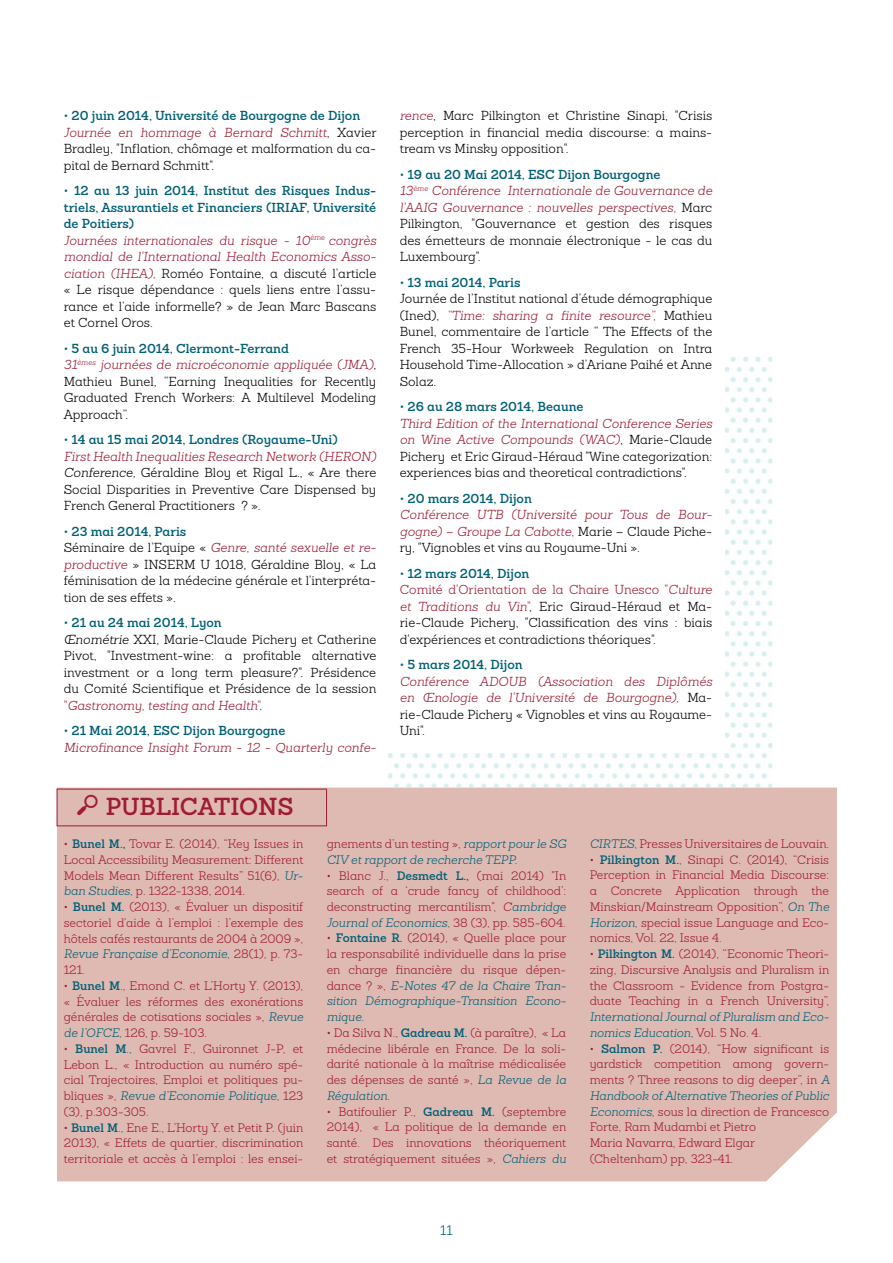
<style>
.page{position:relative;width:893px;height:1263px;background:#fff}
.page>*{position:absolute;margin:0;border:0;box-sizing:border-box;transform-origin:0 0}
.t1{font:600 24px "Sanchez";color:#9f1c33}
.t2{font:300 13.5px "Sanchez";color:#006076}
.t3{font:300 12.75px/16.5px "Sanchez";color:#000}
.t4{font:italic 300 12.75px/16.5px "Sanchez";color:#9f1c33;text-align:justify}
.t5{font:600 12.75px/16.5px "Sanchez";color:#006076}
.t6{font:300 12px/15.8px "Sanchez";color:#9f1c33;text-align:justify}
.t7{font:italic 300 12px/15.8px "Sanchez";color:#006076}
.s1{font-weight:600;color:#006076}
.s2{font-style:italic;color:#9f1c33}
.s3{color:#9f1c33}
.s4{font-style:italic}
.s5{font-style:normal;color:#000}
.s6{font-weight:600}
.s7{font-style:italic;color:#006076}
.s8{color:#006076}
.s9{font-style:normal;color:#9f1c33}
.s10{font-style:normal}
</style>
<div class="page">
<div style="left:57px;top:787px;width:780px;height:394px;background:#debab3"></div>
<img style="left:388px;top:356px;width:384px;height:431px">
<div style="left:268px;top:316px;width:457px;height:436px;background:#fff"></div>
<div style="left:57px;top:789px;width:270px;height:37px;border:1px solid #9f1c33"></div>
<svg style="left:77px;top:795px;width:21px;height:20px"></svg>
<p class="t3" style="left:64px;top:107px;width:314px"><span class="s1">• 20 juin 2014, Université de Bourgogne de Dijon </span><span class="s2">Journée en hommage à Bernard Schmitt</span>, Xavier Bradley, "Inflation, chômage et malformation du ca&shy;pital de Bernard Schmitt".</p>
<p class="t5" style="left:64px;top:182px;width:314px">• 12 au 13 juin 2014, Institut des Risques Indus&shy;triels, Assurantiels et Financiers (IRIA</p>
<p class="t5" style="left:299px;top:199px;width:79px">F, Université</p>
<p class="t3" style="left:64px;top:215px;width:314px"><span class="s1">de Poitiers)<br></span><span class="s2">Journées internationales du risque - 10</span><sup>ème</sup> <span class="s2">congrès mondial de l'International Health Economics Asso&shy;ciation (IHEA)</span><span class="s3">,</span> Roméo Fontaine, a discuté l’article « Le risque dépendance : quels liens entre l’assu&shy;rance et l’aide informelle? » de Jean Marc Bascans et Cornel Oros.</p>
<p class="t3" style="left:64px;top:340px;width:314px"><span class="s1">• 5 au 6 juin 2014, Clermont-Ferrand<br></span><span class="s2">31</span><sup>èmes</sup> <span class="s2">journées de microéconomie appliquée (JMA)</span><span class="s4">, </span>Mathieu Bunel, “Earning Inequalities for Recently Graduated French Workers: A Multilevel Modeling Approach”.</p>
<p class="t5" style="left:64px;top:431px;width:275px">• 14 au 15 mai 2014, Londres (Royaume-Uni)</p>
<p class="t3" style="left:64px;top:448px;width:314px;text-align:justify"><span class="s2">First Health Inequalities Research Network (HERON)<br></span><span class="s4">Conference,</span> Géraldine Bloy et Rigal L., « Are there Social Disparities in Preventive Care Dispensed by French General Practitioners ? ».</p>
<p class="t3" style="left:64px;top:523px;width:314px"><span class="s1">• 23 mai 2014, Paris<br></span>Séminaire de l’Equipe « <span class="s2">Genre, santé sexuelle et re&shy;productive</span> » INSERM U 1018, Géraldine Bloy, « La féminisation de la médecine générale et l'interpréta&shy;tion de ses effets ».</p>
<p class="t3" style="left:64px;top:614px;width:314px"><span class="s1">• 21 au 24 mai 2014, Lyon<br></span><span class="s4">Œnométrie</span> XXI, Marie-Claude Pichery et Catherine Pivot, "Investment-wine: a profitable alternative investment or a long term pleasure?". Présidence du Comité Scientifique et Présidence de la session <span class="s3">"</span><span class="s2">Gastronomy, testing and Health</span><span class="s3">"</span>.</p>
<p class="t5" style="left:64px;top:722px;width:223px">• 21 Mai 2014, ESC Dijon Bourgogne</p>
<p class="t4" style="left:64px;top:739px;width:314px">Microfinance Insight Forum - 12 - Quarterly confe-</p>
<h1 class="t1" style="left:106px;top:790px;width:170px">Publications</h1>
<p class="t3" style="left:400px;top:107px;width:314px;text-align:justify"><span class="s2">rence</span>, Marc Pilkington et Christine Sinapi, "Crisis perception in financial media discourse: a mains&shy;tream vs Minsky opposition".</p>
<p class="t3" style="left:400px;top:166px;width:314px"><span class="s1">• 19 au 20 Mai 2014, ESC Dijon Bourgogne<br></span><span class="s2">13</span><sup>ème</sup> <span class="s2">Conférence Internationale de Gouvernance de l'AAIG Gouvernance : nouvelles perspectives</span><span class="s3">,</span> Marc Pilkington, "Gouvernance et gestion des risques des émetteurs de monnaie électronique - le cas du Luxembourg".</p>
<p class="t5" style="left:400px;top:274px;width:122px">• 13 mai 2014, Paris</p>
<p class="t3" style="left:400px;top:290px;width:314px;text-align:justify">Journée de l’Institut national d’étude démographique (Ined), <span class="s2">“Time: sharing a finite resource”,</span> Mathieu Bunel, commentaire de l’article “ The Effects of the French 35-Hour Workweek Regulation on Intra Household Time-Allocation » d’Ariane Paihé et Anne Solaz.</p>
<p class="t5" style="left:400px;top:398px;width:185px">• 26 au 28 mars 2014, Beaune</p>
<p class="t3" style="left:400px;top:415px;width:314px;text-align:justify"><span class="s2">Third Edition of the International Conference Series on Wine Active Compounds (WAC)</span><span class="s4">,</span> Marie-Claude Pichery et Eric Giraud-Héraud "Wine categorization: experiences bias and theoretical contradictions".</p>
<p class="t5" style="left:400px;top:490px;width:134px">• 20 mars 2014, Dijon</p>
<p class="t4" style="left:400px;top:506px;width:314px">Conférence UTB (Université pour Tous de Bour&shy;gogne) – Groupe La Cabotte, <span class="s5">Marie – Claude Piche&shy;ry, "Vignobles et vins au Royaume-Uni ».</span></p>
<p class="t3" style="left:400px;top:565px;width:314px"><span class="s1">• 12 mars 2014, Dijon<br></span><span class="s3">Comité d'Orientation de la Chaire Unesco "</span><span class="s2">Culture et Traditions du Vin</span><span class="s3">"</span>, Eric Giraud-Héraud et Ma&shy;rie-Claude Pichery, "Classification des vins : biais d'expériences et contradictions théoriques".</p>
<p class="t5" style="left:400px;top:656px;width:124px">• 5 mars 2014, Dijon</p>
<p class="t4" style="left:400px;top:673px;width:314px">Conférence ADOUB (Association des Diplômés en Œnologie de l'Université de Bourgogne), <span class="s5">Ma&shy;rie-Claude Pichery « Vignobles et vins au Royaume-Uni".</span></p>
<p class="t6" style="left:64px;top:836px;width:241px"><span class="s6">•</span> <span class="s1">Bunel M.,</span> Tovar E. (2014), “Key Issues in Local Accessibility Measurement: Different Models Mean Different Results” 51(6), <span class="s7">Ur&shy;ban Studies</span><span class="s8">,</span> p. 1322-1338, 2014.</p>
<p class="t6" style="left:64px;top:899px;width:241px"><span class="s6">•</span> <span class="s1">Bunel M.</span> (2013), « Évaluer un dispositif sectoriel d'aide à l’emploi : l’exemple des hôtels cafés restaurants de 2004 à 2009 », <span class="s7">Revue Française d’Economie</span><span class="s8">,</span> 28(1), p. 73- 121.</p>
<p class="t6" style="left:64px;top:978px;width:241px"><span class="s6">•</span> <span class="s1">Bunel M</span><span class="s8">.</span>, Emond C. et L’Horty Y. (2013), « Évaluer les réformes des exonérations générales de cotisations sociales », <span class="s7">Revue de l’OFCE</span><span class="s8">,</span> 126, p. 59-103.</p>
<p class="t6" style="left:64px;top:1041px;width:241px"><span class="s6">•</span> <span class="s1">Bunel M</span><span class="s8">.,</span> Gavrel F., Guironnet J-P, et Lebon L., « Introduction au numéro spé&shy;cial Trajectoires, Emploi et politiques pu&shy;bliques », <span class="s7">Revue d’Economie Politique</span><span class="s8">,</span> 123 (3), p.303-305.</p>
<p class="t6" style="left:64px;top:1119px;width:241px"><span class="s6">•</span> <span class="s1">Bunel M</span><span class="s8">.,</span> Ene E., L'Horty Y. et Petit P. (juin 2013), « Effets de quartier, discrimination territoriale et accès à l’emploi : les ensei-</p>
<p class="t7" style="left:327px;top:836px;width:241px"><span class="s9">gnements d’un testing »,</span> rapport pour le SG<br>CIV et rapport de recherche TEPP.</p>
<p class="t6" style="left:327px;top:867px;width:241px"><span class="s6">•</span> Blanc J., <span class="s1">Desmedt L.,</span> (mai 2014) "In search of a ‘crude fancy of childhood’: deconstructing mercantilism", <span class="s4">C</span><span class="s7">ambridge Journal of Economics</span><span class="s8">,</span> 38 (3), pp. 585-604.</p>
<p class="t6" style="left:327px;top:930px;width:241px"><span class="s6">•</span> <span class="s1">Fontaine R.</span> (2014), « Quelle place pour la responsabilité individuelle dans la prise en charge financière du risque dépen&shy;dance ? », <span class="s7">E-Notes 47 de la Chaire Tran&shy;sition Démographique-Transition Econo&shy;mique.</span></p>
<p class="t6" style="left:327px;top:1025px;width:241px"><span class="s6">•</span> Da Silva N., <span class="s1">Gadreau M.</span> (à paraître), « La médecine libérale en France. De la soli&shy;darité nationale à la maîtrise médicalisée des dépenses de santé », <span class="s7">La Revue de la Régulation</span><span class="s8">.</span></p>
<p class="t6" style="left:327px;top:1103px;width:241px"><span class="s6">•</span> Batifoulier P., <span class="s1">Gadreau M.</span> (septembre 2014), « La politique de la demande en santé. Des innovations théoriquement et stratégiquement situées », <span class="s7">Cahiers du</span></p>
<p class="t6" style="left:590px;top:836px;width:241px"><span class="s7">CIRTES</span><span class="s8">,</span> Presses Universitaires de Louvain.</p>
<p class="t6" style="left:590px;top:851px;width:241px"><span class="s6">•</span> <span class="s1">Pilkington M.</span><span class="s8">,</span> Sinapi C. (2014), “Crisis Perception in Financial Media Discourse: a Concrete Application through the Minskian/Mainstream Opposition”, <span class="s7">On The Horizon</span><span class="s8">,</span> special issue Language and Eco&shy;nomics, Vol. 22, Issue 4.</p>
<p class="t6" style="left:590px;top:946px;width:241px"><span class="s6">•</span> <span class="s1">Pilkington M.</span> (2014), “Economic Theori&shy;zing, Discursive Analysis and Pluralism in the Classroom - Evidence from Postgra&shy;duate Teaching in a French University”,</p>
<p class="t7" style="left:590px;top:1009px;width:241px">International Journal of Pluralism and Eco&shy;nomics Education<span class="s10">,</span> <span class="s9">Vol. 5 No. 4.</span></p>
<p class="t6" style="left:590px;top:1040px;width:241px;text-align:left"><span class="s6">•</span> <span class="s1">Salmon P.</span> (2014), “How significant is yardstick competition among govern&shy;ments ? Three reasons to dig deeper”, in <span class="s7">A Handbook of Alternative Theories of Public Economics</span><span class="s8">,</span> sous la direction de Francesco Forte, Ram Mudambi et Pietro<br>Maria Navarra, Edward Elgar (Cheltenham) pp, 323-41.</p>
<p class="t2" style="left:440px;top:1221px;width:14px">11</p>
</div>
